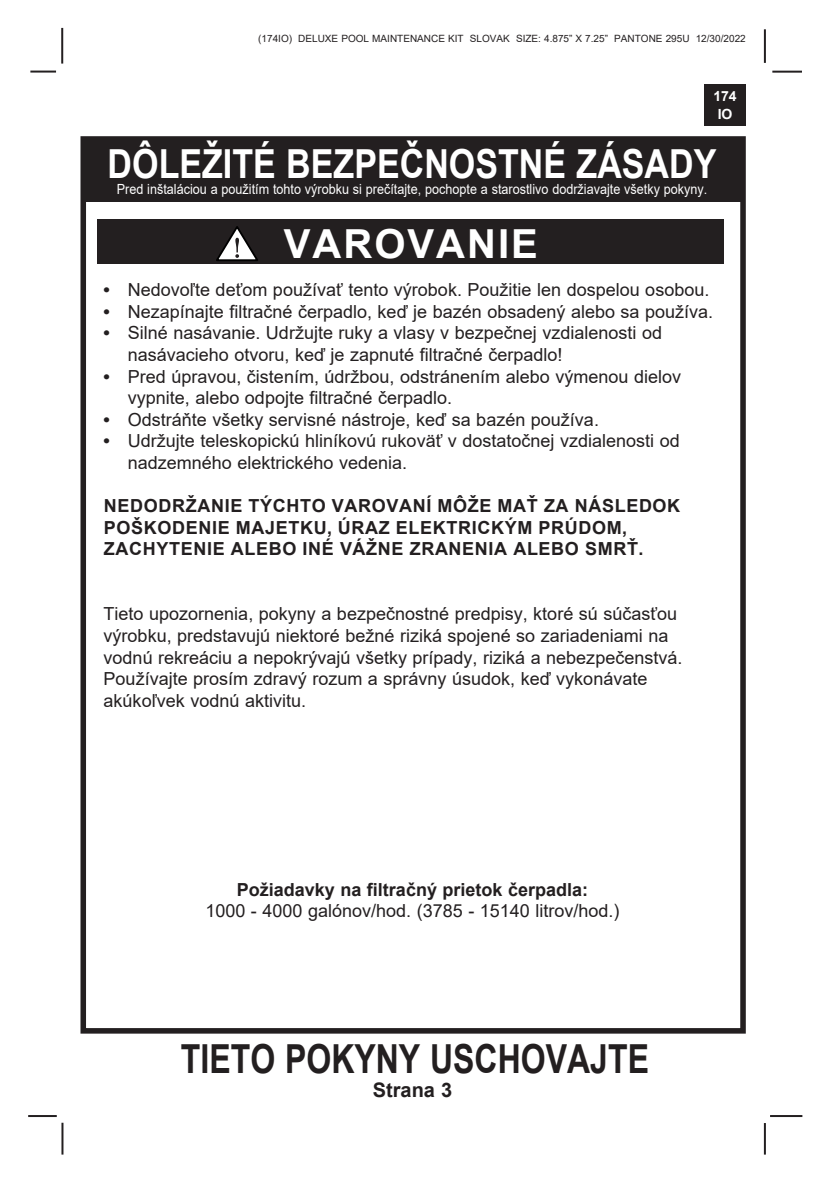
<style>
.page{position:relative;width:836px;height:1191px;background:#fff}
.page>*{position:absolute;margin:0;border:0;box-sizing:border-box;transform-origin:0 0}
.t1{font:700 40px "Arial";color:#fff;scale:.85 1}
.t2{font:700 40px "Arial";color:#231f20;scale:.8 1}
.t3{font:700 40px "Arial";letter-spacing:.05em;color:#fff}
.t4{font:700 20px "Arial";color:#231f20}
.t5{font:18px "Arial";color:#231f20}
.t6{font:700 18px "Arial";letter-spacing:.035em;color:#231f20}
.t7{font:700 18px "Arial";color:#231f20}
.t8{font:14px "Arial";color:#fff;scale:.9 1}
.t9{font:700 14px/18px "Arial";color:#fff;text-align:center}
.t10{font:10px "Arial";color:#231f20}
.s1{font-weight:700}
</style>
<div class="page">
<hr style="left:769px;top:1115px;width:33px;height:2px;background:#231f20">
<hr style="left:772px;top:71px;width:29px;height:2px;background:#231f20">
<hr style="left:763px;top:29px;width:2px;height:34px;background:#231f20">
<hr style="left:763px;top:1123px;width:2px;height:31px;background:#231f20">
<div style="left:80px;top:136px;width:665px;height:897px;border:6px solid #231f20"></div>
<div style="left:704px;top:84px;width:41px;height:41px;background:#231f20"></div>
<hr style="left:30px;top:71px;width:26px;height:2px;background:#231f20">
<hr style="left:61px;top:28px;width:2px;height:36px;background:#231f20">
<hr style="left:61px;top:1122px;width:2px;height:32px;background:#231f20">
<hr style="left:28px;top:1115px;width:29px;height:2px;background:#231f20">
<div style="left:83px;top:141px;width:659px;height:61px;background:#231f20"></div>
<div style="left:98px;top:219px;width:626px;height:45px;background:#231f20"></div>
<svg style="left:216px;top:226px;width:42px;height:35px"></svg>
<p class="t10" style="left:258px;top:31px;width:489px">(174IO) DELUXE POOL MAINTENANCE KIT SLOVAK SIZE: 4.875” X 7.25” PANTONE 295U 12/30/2022</p>
<p class="t9" style="left:713px;top:87px;width:25px">174<br>IO</p>
<p class="t1" style="left:108px;top:136px;width:717px">DÔLEŽITÉ BEZPEČNOSTNÉ ZÁSADY</p>
<p class="t8" style="left:117px;top:179px;width:657px">Pred inštaláciou a použitím tohto výrobku si prečítajte, pochopte a starostlivo dodržiavajte všetky pokyny.</p>
<p class="t3" style="left:284px;top:215px;width:255px">VAROVANIE</p>
<p class="t5" style="left:104px;top:277px;width:607px"><span class="s1">•</span> Nedovoľte deťom používať tento výrobok. Použitie len dospelou osobou.</p>
<p class="t5" style="left:104px;top:299px;width:611px"><span class="s1">•</span> Nezapínajte filtračné čerpadlo, keď je bazén obsadený alebo sa používa.</p>
<p class="t5" style="left:104px;top:321px;width:559px"><span class="s1">•</span> Silné nasávanie. Udržujte ruky a vlasy v bezpečnej vzdialenosti od</p>
<p class="t5" style="left:128px;top:342px;width:436px">nasávacieho otvoru, keď je zapnuté filtračné čerpadlo!</p>
<p class="t5" style="left:104px;top:364px;width:578px"><span class="s1">•</span> Pred úpravou, čistením, údržbou, odstránením alebo výmenou dielov</p>
<p class="t5" style="left:128px;top:385px;width:326px">vypnite, alebo odpojte filtračné čerpadlo.</p>
<p class="t5" style="left:104px;top:407px;width:496px"><span class="s1">•</span> Odstráňte všetky servisné nástroje, keď sa bazén používa.</p>
<p class="t5" style="left:104px;top:429px;width:577px"><span class="s1">•</span> Udržujte teleskopickú hliníkovú rukoväť v dostatočnej vzdialenosti od</p>
<p class="t5" style="left:128px;top:450px;width:281px">nadzemného elektrického vedenia.</p>
<p class="t6" style="left:104px;top:493px;width:577px">NEDODRŽANIE TÝCHTO VAROVANÍ MÔŽE MAŤ ZA NÁSLEDOK</p>
<p class="t6" style="left:104px;top:515px;width:524px">POŠKODENIE MAJETKU, ÚRAZ ELEKTRICKÝM PRÚDOM,</p>
<p class="t6" style="left:104px;top:536px;width:540px">ZACHYTENIE ALEBO INÉ VÁŽNE ZRANENIA ALEBO SMRŤ.</p>
<p class="t5" style="left:104px;top:601px;width:575px">Tieto upozornenia, pokyny a bezpečnostné predpisy, ktoré sú súčasťou</p>
<p class="t5" style="left:104px;top:623px;width:566px">výrobku, predstavujú niektoré bežné riziká spojené so zariadeniami na</p>
<p class="t5" style="left:104px;top:645px;width:580px">vodnú rekreáciu a nepokrývajú všetky prípady, riziká a nebezpečenstvá.</p>
<p class="t5" style="left:104px;top:666px;width:545px">Používajte prosím zdravý rozum a správny úsudok, keď vykonávate</p>
<p class="t5" style="left:104px;top:688px;width:204px">akúkoľvek vodnú aktivitu.</p>
<p class="t7" style="left:237px;top:876px;width:353px">Požiadavky na filtračný prietok čerpadla:</p>
<p class="t5" style="left:205px;top:898px;width:415px">1000 - 4000 galónov/hod. (3785 - 15140 litrov/hod.)</p>
<h1 class="t2" style="left:181px;top:1030px;width:586px">TIETO POKYNY USCHOVAJTE</h1>
<p class="t4" style="left:372px;top:1075px;width:81px">Strana 3</p>
</div>
